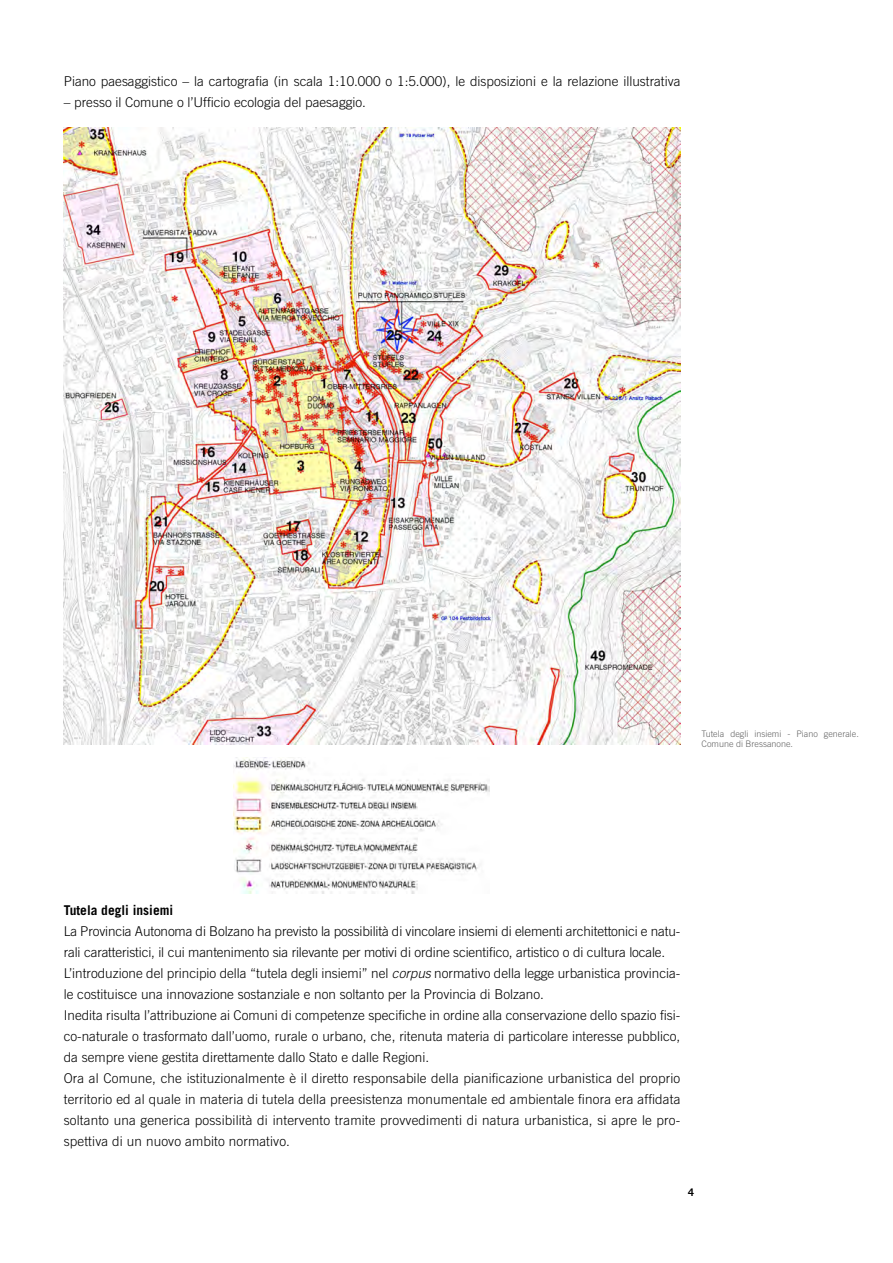
<style>
.page{position:relative;width:893px;height:1263px;background:#fff}
.page>*{position:absolute;margin:0;border:0;box-sizing:border-box;transform-origin:0 0}
.t1{font:300 13.5px/21px "Trade Gothic";color:#000}
.t2{font:700 13.5px "Trade Gothic";color:#000}
.t3{font:700 10.5px "Trade Gothic";color:#000}
.t4{font:300 9px/10.5px "Trade Gothic";color:#636363}
.s1{font-style:italic}
</style>
<div class="page">
<img style="left:64px;top:128px;width:616px;height:616px">
<img style="left:233px;top:758px;width:256px;height:135px">
<p class="t1" style="left:64px;top:70px;width:618px">Piano paesaggistico – la cartografia (in scala 1:10.000 o 1:5.000), le disposizioni e la relazione illustrativa</p>
<p class="t1" style="left:64px;top:91px;width:304px">– presso il Comune o l’Ufficio ecologia del paesaggio.</p>
<p class="t4" style="left:702px;top:728px;width:159px">Tutela degli insiemi - Piano generale.<br>Comune di Bressanone.</p>
<p class="t2" style="left:64px;top:902px;width:111px">Tutela degli insiemi</p>
<p class="t1" style="left:64px;top:921px;width:618px">La Provincia Autonoma di Bolzano ha previsto la possibilità di vincolare insiemi di elementi architettonici e natu&shy;rali caratteristici, il cui mantenimento sia rilevante per motivi di ordine scientifico, artistico o di cultura locale.<br>L’introduzione del principio della “tutela degli insiemi” nel <span class="s1">corpus</span> normativo della legge urbanistica provincia&shy;le costituisce una innovazione sostanziale e non soltanto per la Provincia di Bolzano.<br>Inedita risulta l’attribuzione ai Comuni di competenze specifiche in ordine alla conservazione dello spazio fisi&shy;co-naturale o trasformato dall’uomo, rurale o urbano, che, ritenuta materia di particolare interesse pubblico, da sempre viene gestita direttamente dallo Stato e dalle Regioni.<br>Ora al Comune, che istituzionalmente è il diretto responsabile della pianificazione urbanistica del proprio territorio ed al quale in materia di tutela della preesistenza monumentale ed ambientale finora era affidata soltanto una generica possibilità di intervento tramite provvedimenti di natura urbanistica, si apre le pro&shy;spettiva di un nuovo ambito normativo.</p>
<p class="t3" style="left:688px;top:1186px;width:7px">4</p>
</div>
